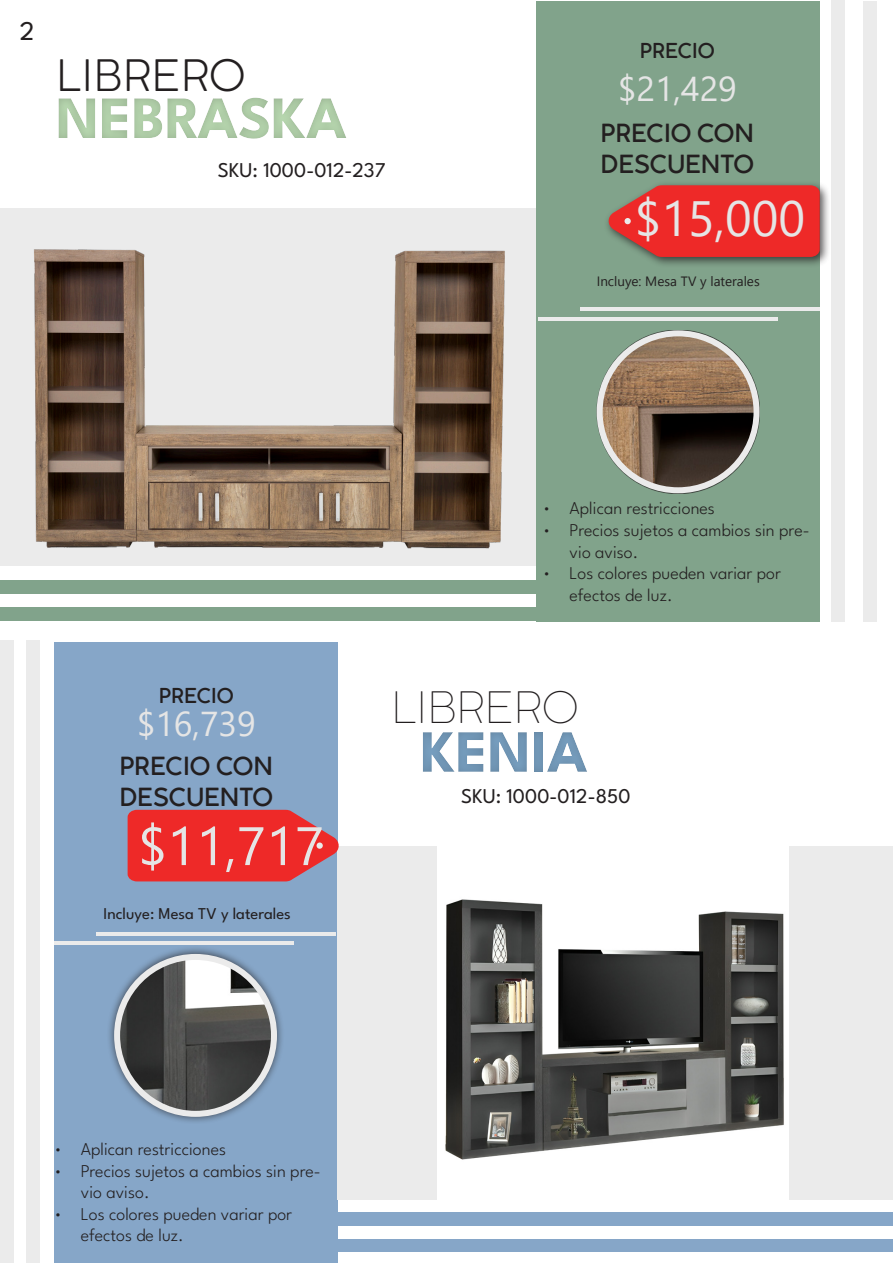
<style>
.page{position:relative;width:893px;height:1263px;background:#fff}
.page>*{position:absolute;margin:0;border:0;box-sizing:border-box;transform-origin:0 0}
.t1{font:700 60px "League Spartan";color:#b9d9b1}
.t2{font:700 60px "League Spartan";color:#78a0c1}
.t3{font:54px "Segoe UI";color:#e5e5e5}
.t4{font:49.5px "Segoe UI";color:#e5e5e5}
.t5{font:200 42px "Cocogoose Pro Trial";color:#231f20}
.t6{font:100 42px "Cocogoose Pro Trial";color:#231f20}
.t7{font:34.5px "Segoe UI";color:#e5e5e5}
.t8{font:27px "League Spartan";color:#231f20}
.t9{font:500 25.5px "Cocogoose Classic Trial";color:#231f20}
.t10{font:21px "League Spartan";color:#231f20}
.t11{font:500 21px "Cocogoose Classic Trial";color:#231f20}
.t12{font:300 18px/21.6px "League Spartan";color:#231f20}
.t13{font:16.5px "League Spartan";color:#231f20}
.t14{font:13.5px "Segoe UI Emoji";color:#231f20}
</style>
<div class="page">
<div style="left:536px;top:1px;width:284px;height:620px;background:#81a38b"></div>
<div style="left:54px;top:642px;width:283px;height:621px;background:#86a6c8"></div>
<div style="left:337px;top:846px;width:556px;height:354px;background:#ebebeb"></div>
<hr style="left:892px;top:208px;width:1px;height:357px;background:#ebebeb">
<div style="left:831px;top:0;width:13px;height:621px;background:#ebebeb"></div>
<div style="left:0;top:580px;width:626px;height:14px;background:#81a38b"></div>
<div style="left:0;top:607px;width:626px;height:13px;background:#81a38b"></div>
<div style="left:267px;top:1212px;width:626px;height:14px;background:#86a6c8"></div>
<div style="left:271px;top:1238px;width:622px;height:13px;background:#86a6c8"></div>
<div style="left:863px;top:1px;width:13px;height:620px;background:#ebebeb"></div>
<div style="left:0;top:640px;width:13px;height:623px;background:#ebebeb"></div>
<div style="left:26px;top:641px;width:14px;height:622px;background:#ebebeb"></div>
<hr style="left:54px;top:941px;width:240px;height:4px;background:#ebebeb">
<hr style="left:538px;top:317px;width:240px;height:4px;background:#ebebeb">
<hr style="left:580px;top:308px;width:240px;height:3px;background:#ebebeb">
<hr style="left:96px;top:932px;width:240px;height:3px;background:#ebebeb">
<hr style="left:892px;top:642px;width:1px;height:621px;background:#ebebeb">
<img style="left:0;top:208px;width:535px;height:358px">
<div style="left:597px;top:330px;width:163px;height:163px;background:#231f20;opacity:.75"></div>
<img style="left:600px;top:333px;width:156px;height:157px;border-radius:78px">
<div style="left:597px;top:330px;width:162px;height:163px;border:6px solid #ebebeb;border-radius:50%"></div>
<div style="left:106px;top:946px;width:179px;height:179px;background:#231f20;opacity:.75"></div>
<img style="left:117px;top:957px;width:157px;height:157px;border-radius:78px">
<div style="left:114px;top:954px;width:163px;height:163px;border:6px solid #ebebeb;border-radius:50%"></div>
<img style="left:438px;top:846px;width:351px;height:354px">
<div style="left:604px;top:180px;width:227px;height:88px;background:#231f20;opacity:.75"></div>
<svg style="left:607px;top:185px;width:213px;height:72px;background:#e03632"></svg>
<div style="left:624px;top:218px;width:7px;height:6px;background:#ebebeb;border-radius:50%"></div>
<svg style="left:128px;top:810px;width:211px;height:71px;background:#e33638"></svg>
<div style="left:317px;top:842px;width:6px;height:7px;background:#ebebeb;border-radius:50%"></div>
<div style="left:47px;top:70px;width:426px;height:93px;background:#231f20;opacity:.23"></div>
<div style="left:412px;top:704px;width:249px;height:87px;background:#231f20;opacity:.21"></div>
<h3 class="t8" style="left:20px;top:10px;width:16px">2</h3>
<p class="t5" style="left:56px;top:52px;width:191px">LIBRERO</p>
<h1 class="t1" style="left:56px;top:71px;width:292px">NEBRASKA</h1>
<p class="t10" style="left:218px;top:154px;width:169px">SKU: 1000-012-237</p>
<p class="t11" style="left:640px;top:35px;width:77px">PRECIO</p>
<p class="t7" style="left:618px;top:56px;width:121px">$21,429</p>
<p class="t9" style="left:600px;top:114px;width:155px">PRECIO CON</p>
<p class="t9" style="left:601px;top:145px;width:155px">DESCUENTO</p>
<p class="t14" style="left:600px;top:273px;width:26px">■ ●◆</p>
<p class="t4" style="left:634px;top:172px;width:172px">$15,000</p>
<p class="t11" style="left:159px;top:680px;width:77px">PRECIO</p>
<p class="t7" style="left:137px;top:691px;width:121px">$16,739</p>
<p class="t9" style="left:119px;top:747px;width:155px">PRECIO CON</p>
<p class="t9" style="left:120px;top:778px;width:155px">DESCUENTO</p>
<p class="t3" style="left:138px;top:795px;width:188px">$11,717</p>
<p class="t13" style="left:104px;top:901px;width:189px">Incluye: Mesa TV y laterales</p>
<p class="t12" style="left:543px;top:496px;width:174px">• Aplican restricciones</p>
<p class="t12" style="left:570px;top:518px;width:242px;text-indent:-27px">• Precios sujetos a cambios sin pre&shy;vio aviso.</p>
<p class="t12" style="left:570px;top:561px;width:213px;text-indent:-27px">• Los colores pueden variar por efectos de luz.</p>
<p class="t6" style="left:391px;top:683px;width:189px">LIBRERO</p>
<h1 class="t2" style="left:421px;top:704px;width:168px">KENIA</h1>
<p class="t10" style="left:461px;top:780px;width:171px">SKU: 1000-012-850</p>
<p class="t12" style="left:54px;top:1136px;width:174px">• Aplican restricciones</p>
<p class="t12" style="left:81px;top:1158px;width:242px;text-indent:-27px">• Precios sujetos a cambios sin pre&shy;vio aviso.</p>
<p class="t12" style="left:81px;top:1201px;width:213px;text-indent:-27px">• Los colores pueden variar por efectos de luz.</p>
</div>
